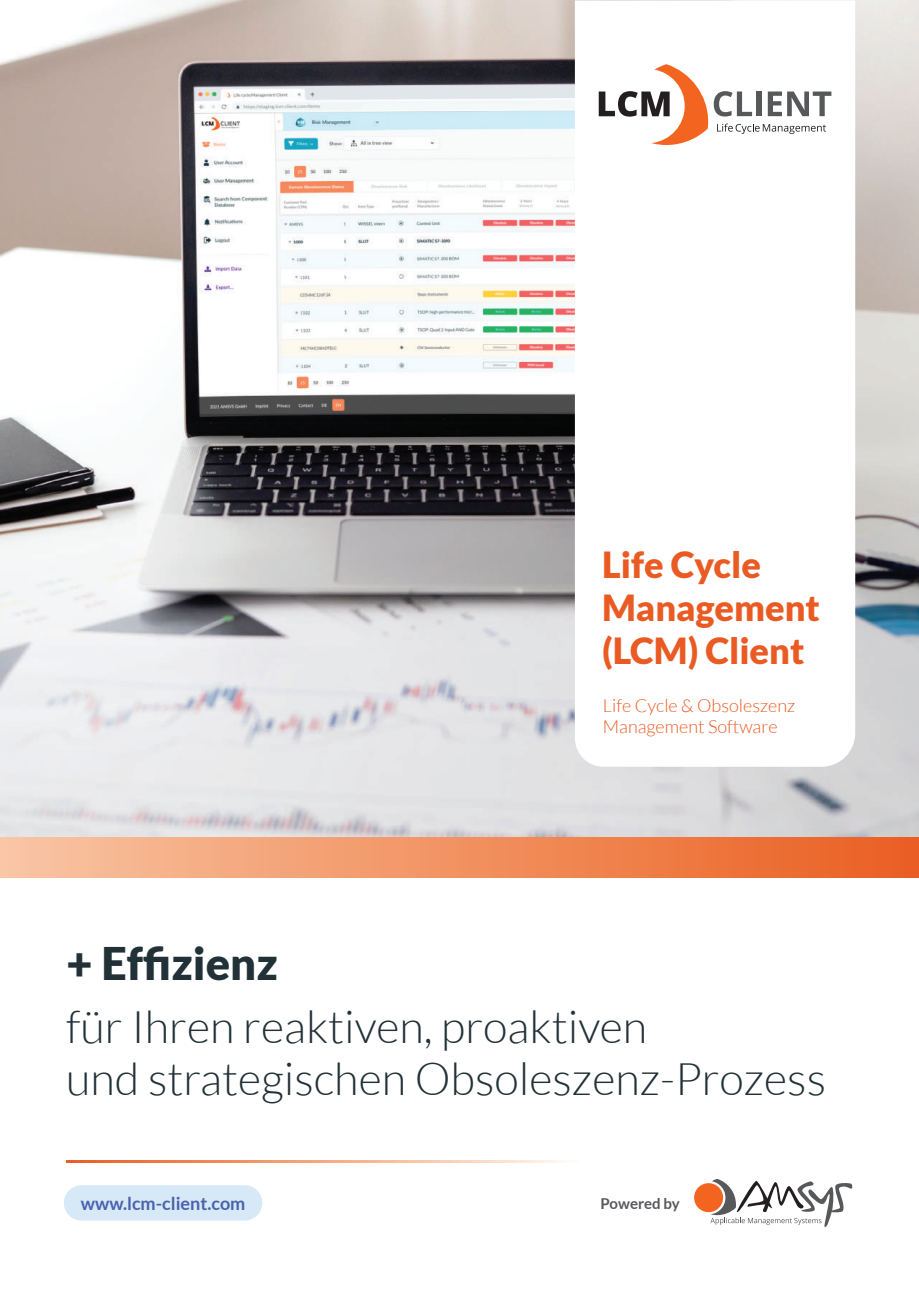
<style>
.page{position:relative;width:919px;height:1289px;background:#fff}
.page>*{position:absolute;margin:0;border:0;box-sizing:border-box;transform-origin:0 0}
.t1{font:300 45px/52.5px "Lato";color:#223137}
.t2{font:900 45px "Lato";color:#223137}
.t3{font:900 36px/43.2px "Lato";color:#ea5b23}
.t4{font:300 18px/21px "Lato";color:#ea5b23}
.t5{font:700 18px "Lato";color:#4962ad}
.t6{font:700 15px "Lato";color:#57585a}
</style>
<div class="page">
<img style="left:0;top:0;width:918px;height:837px">
<svg style="left:575px;top:0;width:280px;height:766px"></svg>
<svg style="left:66px;top:1160px;width:499px;height:2px"></svg>
<div style="left:694px;top:1183px;width:29px;height:29px;background:#f36421;border-radius:50%"></div>
<svg style="left:710px;top:1178px;width:142px;height:49px"></svg>
<div style="left:0;top:837px;width:918px;height:40px;background:linear-gradient(to right,#f9c5a3,#ea5e20)"></div>
<div style="left:64px;top:1185px;width:198px;height:35px;background:#d7e8f6;border-radius:18px"></div>
<svg style="left:598px;top:64px;width:233px;height:81px"></svg>
<p class="t3" style="left:602px;top:542px;width:219px">Life Cycle<br>Management (LCM) Client</p>
<p class="t4" style="left:603px;top:694px;width:194px">Life Cycle &amp; Obsoleszenz<br>Management Software</p>
<p class="t2" style="left:67px;top:937px;width:213px">+ Effizienz</p>
<p class="t1" style="left:66px;top:1000px;width:761px">für Ihren reaktiven, proaktiven<br>und strategischen Obsoleszenz-Prozess</p>
<p class="t5" style="left:81px;top:1192px;width:166px">www.lcm-client.com</p>
<p class="t6" style="left:600px;top:1194px;width:81px">Powered by</p>
</div>
